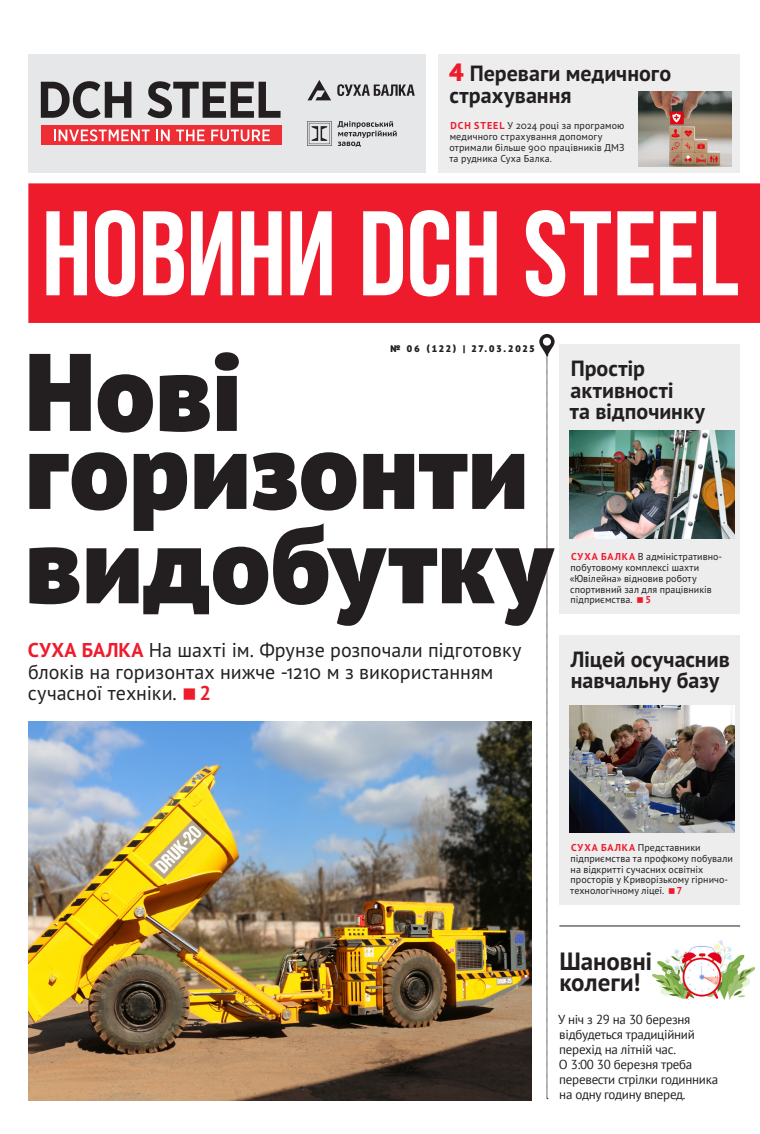
<style>
.page{position:relative;width:760px;height:1134px;background:#fff}
.page>*{position:absolute;margin:0;border:0;box-sizing:border-box;transform-origin:0 0}
._005_Заголовок__55пт{font:900 110px/78px "PT Sans Pro";letter-spacing:.01em;color:#231f20}
._002_Заголовок__25пт{font:700 25px/21.5px "PT Sans Pro";letter-spacing:-.005em;color:#231f20}
._002_Заголовок__25пт-2{font:700 22px/21.5px "PT Sans Pro";color:#231f20}
._801_Заголовок__25пт____цифра{font:700 22px/21.5px "PT Sans Pro";color:#231f20}
._802_анонс__большой{font:20px/21.5px "PT Sans Pro";color:#231f20}
.t1{font:13px/15px "PT Sans";letter-spacing:-.02em;color:#231f20}
._803_анонс__малый{font:10px/10.8px "PT Sans Pro";letter-spacing:.005em;color:#231f20}
._803_анонс__малый-2{font:700 10px "PT Sans Pro";color:#ee1b2d}
.t2{font:900 9.6px "PT Sans Pro";letter-spacing:.235em;color:#231f20}
.s1{font-weight:900;font-size:25px;color:#ee1b2d}
.s2{font-weight:700;color:#ee1b2d}
</style>
<div class="page">
<img style="left:652px;top:940px;width:102px;height:60px">
<hr style="left:559px;top:925px;width:181px;height:1px;background:#231f20">
<img style="left:28px;top:722px;width:503px;height:378px">
<svg style="left:539px;top:334px;width:15px;height:765px"></svg>
<div style="left:28px;top:54px;width:398px;height:118px;background:#e6e7e9"></div>
<svg style="left:41px;top:81px;width:90px;height:37px"></svg>
<svg style="left:147px;top:81px;width:133px;height:37px"></svg>
<div style="left:41px;top:126px;width:240px;height:19px;background:#ee2d34"></div>
<svg style="left:54px;top:129px;width:96px;height:12px"></svg>
<svg style="left:156px;top:130px;width:14px;height:11px"></svg>
<svg style="left:176px;top:130px;width:29px;height:11px"></svg>
<svg style="left:211px;top:130px;width:59px;height:11px"></svg>
<svg style="left:307px;top:80px;width:24px;height:20px"></svg>
<svg style="left:337px;top:84px;width:78px;height:12px"></svg>
<svg style="left:307px;top:121px;width:90px;height:26px"></svg>
<div style="left:438px;top:54px;width:302px;height:118px;background:#ededed"></div>
<div style="left:559px;top:345px;width:181px;height:269px;background:#ededed"></div>
<div style="left:559px;top:636px;width:181px;height:269px;background:#ededed"></div>
<img style="left:569px;top:431px;width:165px;height:108px">
<img style="left:569px;top:706px;width:165px;height:126px">
<img style="left:638px;top:92px;width:93px;height:75px">
<svg style="left:28px;top:183px;width:732px;height:140px;fill:#ee1b2d"></svg>
<p class="_801_Заголовок__25пт____цифра" style="left:449px;top:62px;width:223px"><span class="s1">4</span> Переваги медичного страхування</p>
<p class="_803_анонс__малый" style="left:449px;top:120px;width:177px"><span class="s2">DCH STEEL</span> У 2024 році за програмою медичного страхування допомогу отримали більше 900 працівників ДМЗ та рудника Суха Балка.</p>
<p class="t2" style="left:390px;top:342px;width:146px">№ 06 (122) | 27.03.2025</p>
<p class="_005_Заголовок__55пт" style="left:25px;top:351px;width:504px">Нові горизонти</p>
<p class="_005_Заголовок__55пт" style="left:25px;top:523px;width:528px">видобутку</p>
<p class="_802_анонс__большой" style="left:28px;top:639px;width:495px"><span class="s2">СУХА БАЛКА</span> На шахті ім. Фрунзе розпочали підготовку блоків на горизонтах нижче -1210 м з використанням сучасної техніки. <span class="s2">2</span></p>
<p class="_002_Заголовок__25пт-2" style="left:570px;top:357px;width:137px">Простір активності<br>та відпочинку</p>
<p class="_803_анонс__малый" style="left:569px;top:551px;width:154px"><span class="s2">СУХА БАЛКА</span> В адміністративно&shy;побутовому комплексі шахти «Ювілейна» відновив роботу спортивний зал для працівників підприємства.</p>
<p class="_803_анонс__малый-2" style="left:646px;top:593px;width:6px">5</p>
<p class="_002_Заголовок__25пт-2" style="left:571px;top:648px;width:160px">Ліцей осучаснив навчальну базу</p>
<p class="_803_анонс__малый" style="left:570px;top:842px;width:164px"><span class="s2">СУХА БАЛКА</span> Представники підприємства та профкому побували на відкритті сучасних освітніх просторів у Криворізькому гірничо&shy;технологічному ліцеї.</p>
<p class="_803_анонс__малый-2" style="left:677px;top:884px;width:6px">7</p>
<p class="_002_Заголовок__25пт" style="left:559px;top:949px;width:94px">Шановні колеги!</p>
<p class="t1" style="left:558px;top:1011px;width:138px">У ніч з 29 на 30 березня відбудеться традиційний перехід на літній час.<br>О 3:00 30 березня треба</p>
<p class="t1" style="left:559px;top:1071px;width:160px">перевести стрілки годинника на одну годину вперед.</p>
</div>
